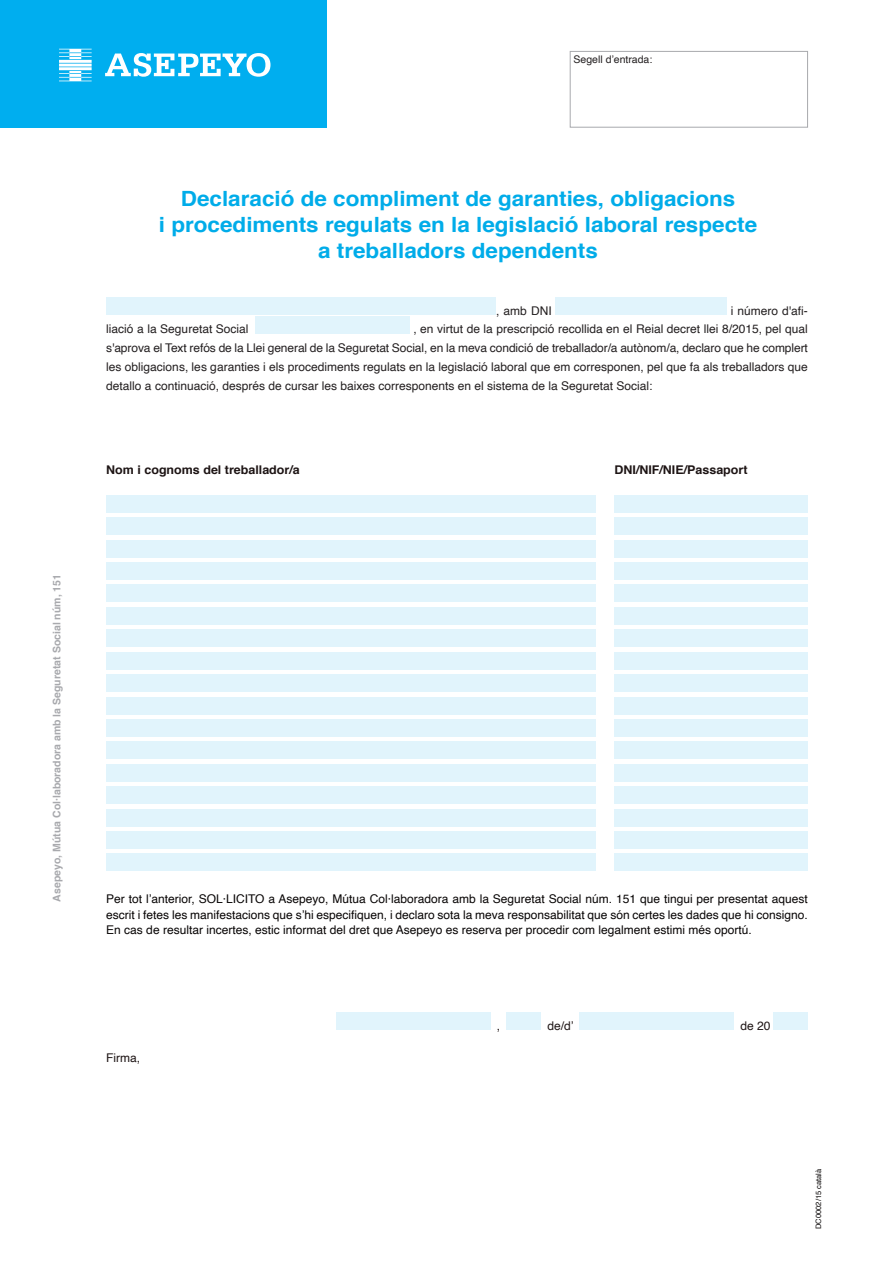
<style>
.page{position:relative;width:893px;height:1263px;background:#fff}
.page>*{position:absolute;margin:0;border:0;box-sizing:border-box;transform-origin:0 0}
.t1{font:700 21px/25.8px "Helvetica";color:#00ace9;text-align:center;scale:1.07 1}
.t2{font:12px/18.8px "Helvetica";color:#231f20;text-align:justify}
.t3{font:12px/15.9px "Helvetica";color:#080505;text-align:justify}
.t4{font:700 12px "Helvetica";color:#1d1414;scale:1.04 1}
.t5{font:12px "Helvetica";color:#1d1414}
.t6{font:700 10.5px "Helvetica";color:#a8a9ad}
.t7{font:10.5px "Helvetica";color:#231f20}
.t8{font:7.5px "Helvetica";color:#080505}
</style>
<div class="page">
<div style="left:106px;top:495px;width:490px;height:17px;background:#e1f4fc"></div>
<div style="left:614px;top:495px;width:194px;height:17px;background:#e1f4fc"></div>
<div style="left:106px;top:518px;width:490px;height:17px;background:#e1f4fc"></div>
<div style="left:614px;top:518px;width:194px;height:17px;background:#e1f4fc"></div>
<div style="left:106px;top:540px;width:490px;height:17px;background:#e1f4fc"></div>
<div style="left:614px;top:540px;width:194px;height:17px;background:#e1f4fc"></div>
<div style="left:106px;top:562px;width:490px;height:17px;background:#e1f4fc"></div>
<div style="left:614px;top:562px;width:194px;height:17px;background:#e1f4fc"></div>
<div style="left:106px;top:585px;width:490px;height:17px;background:#e1f4fc"></div>
<div style="left:614px;top:585px;width:194px;height:17px;background:#e1f4fc"></div>
<div style="left:106px;top:607px;width:490px;height:17px;background:#e1f4fc"></div>
<div style="left:614px;top:607px;width:194px;height:17px;background:#e1f4fc"></div>
<div style="left:106px;top:630px;width:490px;height:17px;background:#e1f4fc"></div>
<div style="left:614px;top:630px;width:194px;height:17px;background:#e1f4fc"></div>
<div style="left:106px;top:652px;width:490px;height:17px;background:#e1f4fc"></div>
<div style="left:614px;top:652px;width:194px;height:17px;background:#e1f4fc"></div>
<div style="left:106px;top:675px;width:490px;height:17px;background:#e1f4fc"></div>
<div style="left:614px;top:675px;width:194px;height:17px;background:#e1f4fc"></div>
<div style="left:106px;top:697px;width:490px;height:17px;background:#e1f4fc"></div>
<div style="left:614px;top:697px;width:194px;height:17px;background:#e1f4fc"></div>
<div style="left:106px;top:719px;width:490px;height:17px;background:#e1f4fc"></div>
<div style="left:614px;top:719px;width:194px;height:17px;background:#e1f4fc"></div>
<div style="left:106px;top:742px;width:490px;height:17px;background:#e1f4fc"></div>
<div style="left:614px;top:742px;width:194px;height:17px;background:#e1f4fc"></div>
<div style="left:106px;top:764px;width:490px;height:17px;background:#e1f4fc"></div>
<div style="left:614px;top:764px;width:194px;height:17px;background:#e1f4fc"></div>
<div style="left:106px;top:787px;width:490px;height:17px;background:#e1f4fc"></div>
<div style="left:614px;top:787px;width:194px;height:17px;background:#e1f4fc"></div>
<div style="left:106px;top:809px;width:490px;height:17px;background:#e1f4fc"></div>
<div style="left:614px;top:809px;width:194px;height:17px;background:#e1f4fc"></div>
<div style="left:106px;top:831px;width:490px;height:17px;background:#e1f4fc"></div>
<div style="left:614px;top:831px;width:194px;height:17px;background:#e1f4fc"></div>
<div style="left:106px;top:854px;width:490px;height:17px;background:#e1f4fc"></div>
<div style="left:614px;top:854px;width:194px;height:17px;background:#e1f4fc"></div>
<div style="left:336px;top:1013px;width:154px;height:17px;background:#e1f4fc"></div>
<div style="left:507px;top:1013px;width:34px;height:17px;background:#e1f4fc"></div>
<div style="left:580px;top:1013px;width:154px;height:17px;background:#e1f4fc"></div>
<div style="left:774px;top:1013px;width:34px;height:17px;background:#e1f4fc"></div>
<div style="left:106px;top:298px;width:390px;height:17px;background:#e1f4fc"></div>
<div style="left:556px;top:298px;width:171px;height:17px;background:#e1f4fc"></div>
<div style="left:256px;top:316px;width:154px;height:17px;background:#e1f4fc"></div>
<div style="left:570px;top:51px;width:238px;height:77px;border:1px solid #a8a9ad"></div>
<div style="left:0;top:0;width:326px;height:128px;background:#00aeef"></div>
<svg style="left:59px;top:49px;width:33px;height:32px"></svg>
<svg style="left:105px;top:53px;width:165px;height:24px"></svg>
<p class="t7" style="left:574px;top:55px;width:80px">Segell d’entrada:</p>
<p class="t6" style="left:53px;top:901px;width:329px;rotate:-90deg">Asepeyo, Mútua Col·laboradora amb la Seguretat Social núm, 151</p>
<h1 class="t1" style="left:159px;top:187px;width:561px">Declaració de compliment de garanties, obligacions<br>i procediments regulats en la legislació laboral respecte a treballadors dependents</h1>
<p class="t2" style="left:496px;top:302px;width:57px">, amb DNI</p>
<p class="t2" style="left:731px;top:302px;width:79px">i número d'afi-</p>
<p class="t2" style="left:106px;top:321px;width:144px">liació a la Seguretat Social</p>
<p class="t2" style="left:106px;top:321px;width:703px;text-indent:307px">, en virtut de la prescripció recollida en el Reial decret llei 8/2015, pel qual s'aprova el Text refós de la Llei general de la Seguretat Social, en la meva condició de treballador/a autònom/a, declaro que he complert les obligacions, les garanties i els procediments regulats en la legislació laboral que em corresponen, pel que fa als treballadors que detallo a continuació, després de cursar les baixes corresponents en el sistema de la Seguretat Social:</p>
<p class="t4" style="left:106px;top:465px;width:188px">Nom i cognoms del treballador/a</p>
<p class="t4" style="left:615px;top:465px;width:129px">DNI/NIF/NIE/Passaport</p>
<p class="t3" style="left:106px;top:891px;width:703px">Per tot l’anterior, SOL·LICITO a Asepeyo, Mútua Col·laboradora amb la Seguretat Social núm. 151 que tingui per presentat aquest escrit i fetes les manifestacions que s’hi especifiquen, i declaro sota la meva responsabilitat que són certes les dades que hi consigno.<br>En cas de resultar incertes, estic informat del dret que Asepeyo es reserva per procedir com legalment estimi més oportú.</p>
<p class="t5" style="left:106px;top:1052px;width:35px">Firma,</p>
<p class="t5" style="left:497px;top:1020px;width:5px">,</p>
<p class="t5" style="left:548px;top:1020px;width:28px">de/d’</p>
<p class="t5" style="left:741px;top:1020px;width:32px">de 20</p>
<p class="t8" style="left:815px;top:1229px;width:62px;rotate:-90deg">DC0002/15 català</p>
</div>
